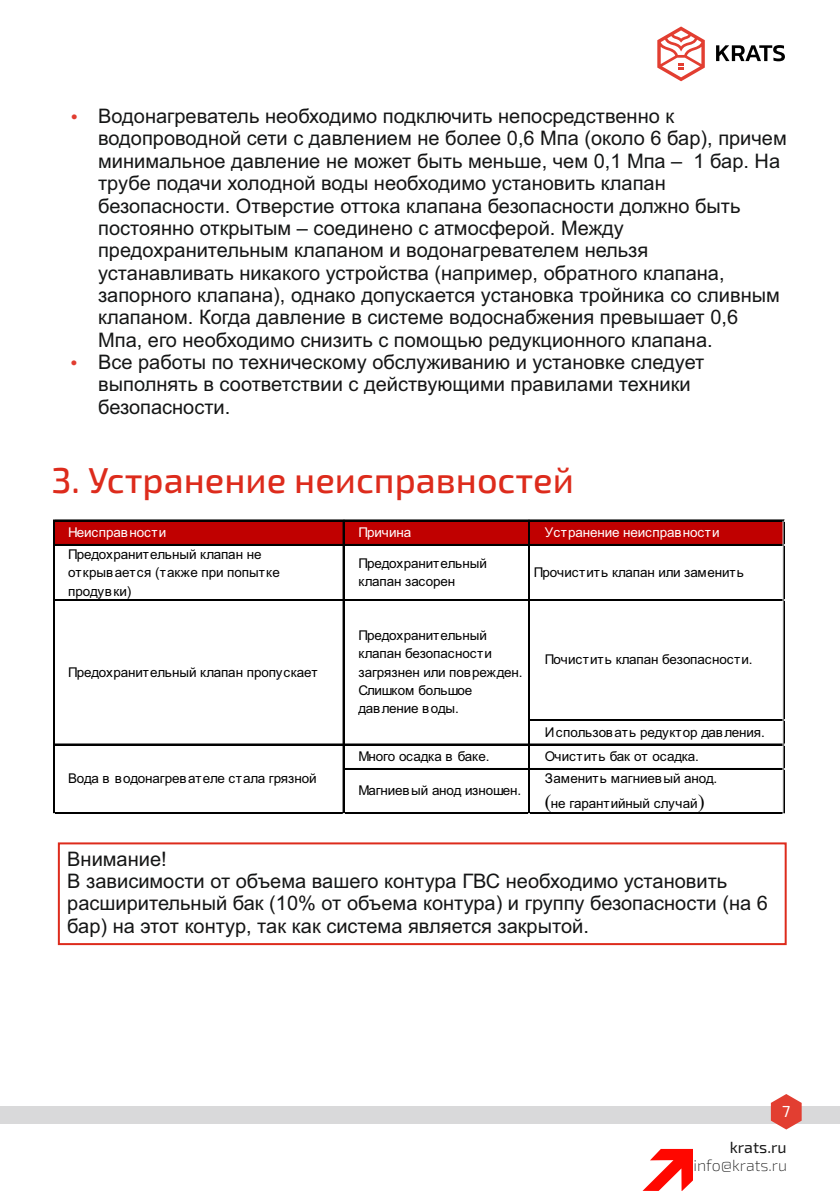
<style>
.page{position:relative;width:840px;height:1191px;background:#fff}
.page>*{position:absolute;margin:0;border:0;box-sizing:border-box;transform-origin:0 0}
.t1{font:500 36px "Exo 2.0";color:#dd2b1c}
.t2{font:20px/22.4px "Arial";color:#151616}
.t3{font:200 16px "Exo 2.0";color:#191919}
.t4{font:16px "Exo 2.0";color:#191919}
.t5{font:16px "Exo 2.0";color:#fff}
.t6{font:13.4px/18.4px "Arial";letter-spacing:-.01em;color:#000}
.t7{font:13.4px "Arial";letter-spacing:-.01em;color:#fff}
.s1{font-family:"Times New Roman";font-size:19.6px}
</style>
<div class="page">
<div style="left:0;top:1106px;width:839px;height:18px;background:#d9d9da"></div>
<svg style="left:770px;top:1094px;width:31px;height:35px"></svg>
<svg style="left:642px;top:1149px;width:50px;height:42px"></svg>
<svg style="left:716px;top:45px;width:68px;height:16px"></svg>
<svg style="left:657px;top:26px;width:47px;height:55px"></svg>
<div style="left:55px;top:521px;width:728px;height:24px;background:#c00000"></div>
<hr style="left:55px;top:520px;width:728px;height:1px;background:#000">
<hr style="left:55px;top:544px;width:728px;height:1px;background:#000">
<hr style="left:55px;top:599px;width:728px;height:2px;background:#000">
<hr style="left:529px;top:719px;width:254px;height:1px;background:#000">
<hr style="left:55px;top:744px;width:728px;height:1px;background:#000">
<hr style="left:55px;top:743px;width:728px;height:1px;background:#000">
<hr style="left:344px;top:768px;width:439px;height:1px;background:#000">
<hr style="left:53px;top:520px;width:2px;height:293px;background:#000">
<hr style="left:343px;top:521px;width:1px;height:292px;background:#000">
<hr style="left:342px;top:521px;width:1px;height:292px;background:#000">
<hr style="left:528px;top:521px;width:1px;height:292px;background:#000">
<hr style="left:55px;top:812px;width:728px;height:1px;background:#000">
<hr style="left:782px;top:521px;width:1px;height:292px;background:#d4d4d4">
<div style="left:58px;top:842px;width:728px;height:103px;border:2px solid #dd2b1c"></div>
<p class="t2" style="left:98px;top:107px;width:689px">Водонагреватель необходимо подключить непосредственно к водопроводной сети с давлением не более 0,6 Мпа (около 6 бар), причем минимальное давление не может быть меньше, чем 0,1 Мпа – 1 бар. На трубе подачи холодной воды необходимо установить клапан безопасности. Отверстие оттока клапана безопасности должно быть постоянно открытым – соединено с атмосферой. Между предохранительным клапаном и водонагревателем нельзя устанавливать никакого устройства (например, обратного клапана, запорного клапана), однако допускается установка тройника со сливным клапаном. Когда давление в системе водоснабжения превышает 0,6<br>Мпа, его необходимо снизить с помощью редукционного клапана.<br>Все работы по техническому обслуживанию и установке следует выполнять в соответствии с действующими правилами техники безопасности.</p>
<h1 class="t1" style="left:52px;top:468px;width:523px">3. Устранение неисправностей</h1>
<p class="t7" style="left:68px;top:527px;width:99px">Неисправности</p>
<p class="t7" style="left:358px;top:527px;width:54px">Причина</p>
<p class="t7" style="left:544px;top:527px;width:176px">Устранение неисправности</p>
<p class="t6" style="left:68px;top:546px;width:213px">Предохранительный клапан не открывается (также при попытке продувки)</p>
<p class="t6" style="left:358px;top:555px;width:130px">Предохранительный клапан засорен</p>
<p class="t6" style="left:533px;top:565px;width:211px">Прочистить клапан или заменить</p>
<p class="t6" style="left:68px;top:664px;width:251px">Предохранительный клапан пропускает</p>
<p class="t6" style="left:68px;top:770px;width:250px">Вода в водонагревателе стала грязной</p>
<p class="t6" style="left:358px;top:627px;width:165px">Предохранительный клапан безопасности загрязнен или поврежден.<br>Слишком большое давление воды.</p>
<p class="t6" style="left:544px;top:651px;width:209px">Почистить клапан безопасности.</p>
<p class="t6" style="left:544px;top:724px;width:221px">Использовать редуктор давления.</p>
<p class="t6" style="left:358px;top:748px;width:132px">Много осадка в баке.</p>
<p class="t6" style="left:544px;top:748px;width:155px">Очистить бак от осадка.</p>
<p class="t6" style="left:358px;top:782px;width:164px">Магниевый анод изношен.</p>
<p class="t6" style="left:544px;top:767px;width:174px;line-height:24.4px">Заменить магниевый анод. <span class="s1">(</span>не гарантийный случай<span class="s1">)</span></p>
<p class="t2" style="left:67px;top:849px;width:701px">Внимание!<br>В зависимости от объема вашего контура ГВС необходимо установить расширительный бак (10% от объема контура) и группу безопасности (на 6 бар) на этот контур, так как система является закрытой.</p>
<p class="t5" style="left:781px;top:1106px;width:10px">7</p>
<p class="t4" style="left:729px;top:1142px;width:58px">krats.ru</p>
<p class="t3" style="left:693px;top:1160px;width:95px">info@krats.ru</p>
</div>
